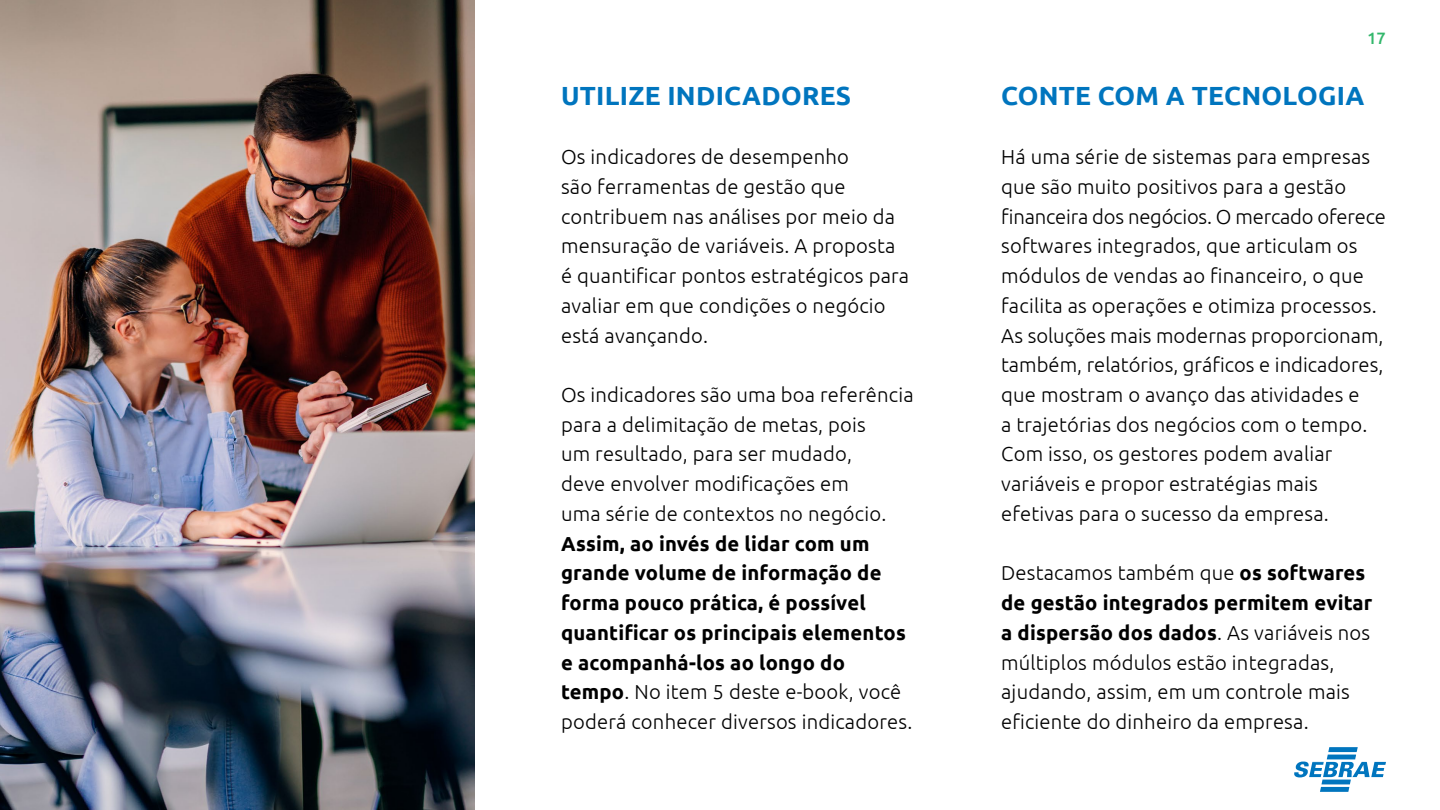
<style>
.page{position:relative;width:1440px;height:810px;background:#fff}
.page>*{position:absolute;margin:0;border:0;box-sizing:border-box;transform-origin:0 0}
.t1{font:700 26.25px "Ubuntu";letter-spacing:.01em;color:#0075be}
.t2{font:300 20.25px/29.7px "Ubuntu";letter-spacing:.01em;color:#000}
.t3{font:700 20.25px/29.7px "Ubuntu";letter-spacing:.01em;color:#000}
.t4{font:500 16.5px "Ubuntu";color:#32b76b}
.s1{font-weight:300}
.s2{font-weight:700}
</style>
<div class="page">
<svg style="left:1294px;top:747px;width:92px;height:45px"></svg>
<img style="left:0;top:0;width:474px;height:810px">
<p class="t1" style="left:561px;top:79px;width:292px">UTILIZE INDICADORES</p>
<p class="t2" style="left:561px;top:142px;width:350px">Os indicadores de desempenho<br>são ferramentas de gestão que contribuem nas análises por meio da mensuração de variáveis. A proposta é quantificar pontos estratégicos para avaliar em que condições o negócio está avançando.</p>
<p class="t2" style="left:561px;top:379px;width:354px">Os indicadores são uma boa referência para a delimitação de metas, pois<br>um resultado, para ser mudado,<br>deve envolver modificações em<br>uma série de contextos no negócio.</p>
<p class="t3" style="left:561px;top:528px;width:353px">Assim, ao invés de lidar com um grande volume de informação de forma pouco prática, é possível quantificar os principais elementos e acompanhá-los ao longo do tempo<span class="s1">. No item 5 deste e-book, você poderá conhecer diversos indicadores.</span></p>
<p class="t4" style="left:1367px;top:28px;width:20px">17</p>
<p class="t1" style="left:1001px;top:79px;width:365px">CONTE COM A TECNOLOGIA</p>
<p class="t2" style="left:1001px;top:142px;width:386px">Há uma série de sistemas para empresas que são muito positivos para a gestão financeira dos negócios. O mercado oferece softwares integrados, que articulam os módulos de vendas ao financeiro, o que facilita as operações e otimiza processos.<br>As soluções mais modernas proporcionam, também, relatórios, gráficos e indicadores, que mostram o avanço das atividades e<br>a trajetórias dos negócios com o tempo.<br>Com isso, os gestores podem avaliar variáveis e propor estratégias mais efetivas para o sucesso da empresa.</p>
<p class="t2" style="left:1001px;top:558px;width:373px">Destacamos também que <span class="s2">os softwares de gestão integrados permitem evitar a dispersão dos dados</span>. As variáveis nos múltiplos módulos estão integradas, ajudando, assim, em um controle mais eficiente do dinheiro da empresa.</p>
</div>
